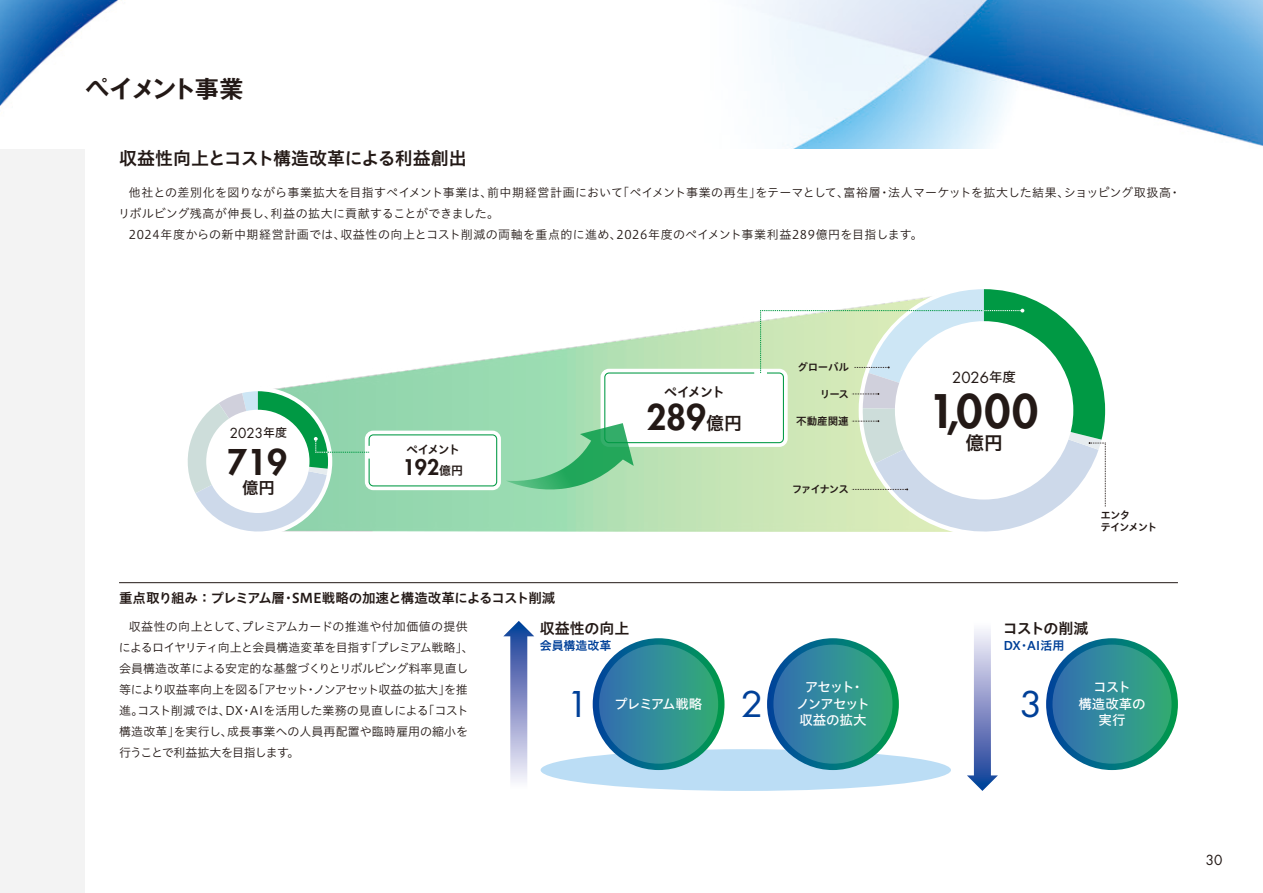
<style>
.page{position:relative;width:1263px;height:893px;background:#fff}
.page>*{position:absolute;margin:0;border:0;box-sizing:border-box;transform-origin:0 0}
.t1{font:800 45px "Futura Std";color:#231916}
.t2{font:800 34.5px "Futura Std";color:#231916}
.t3{font:34.5px "Futura Std";color:#004098;scale:1.06 1}
.t4{font:700 24px "Gothic MB101 Pro De";letter-spacing:-.075em;color:#231916}
.t5{font:800 21px "Futura Std";color:#231916}
.t6{font:18.75px "Hiragino UD Sans Std W6";color:#231916}
.t7{font:18px "Hiragino UD Sans Std W6";letter-spacing:-.015em;color:#231916}
.t8{font:16.5px "Hiragino UD Sans Std W6";color:#231916}
.t9{font:15px "Hiragino UD Sans Std W6";letter-spacing:-.015em;color:#231916}
.t10{font:15px "Futura Std";color:#231916}
.t11{font:13.5px "Hiragino UD Sans Std W6";letter-spacing:-.03em;color:#231916}
.t12{font:13.5px/16.5px "Hiragino UD Sans Std W5";letter-spacing:-.055em;color:#fff;text-align:center}
.t13{font:13.5px/16.5px "Hiragino UD Sans Std W5";color:#fff;text-align:center}
.t14{font:13.5px "Futura Std";color:#231916}
.t15{font:13.5px "Hiragino UD Sans Std W5";letter-spacing:-.08em;color:#fff}
.t16{font:13.5px "Hiragino UD Sans Std W6";letter-spacing:-.055em;color:#231916}
.t17{font:12px/21px "Hiragino UD Sans Std W3";color:#231916}
.t18{font:12px "Hiragino UD Sans Std W3";letter-spacing:.035em;color:#231916}
.t19{font:12px "Hiragino UD Sans Std W6";color:#004098}
.t20{font:12px "Hiragino UD Sans Std W6";letter-spacing:-.13em;color:#231916}
.t21{font:10.5px "Hiragino UD Sans Std W6";letter-spacing:-.075em;color:#231916}
.t22{font:10.5px/12px "Hiragino UD Sans Std W6";letter-spacing:-.115em;color:#231916}
.s1{font-family:"Hiragino UD Sans Std W5";font-size:12px}
.s2{font-family:"Hiragino UD Sans Std W6";font-weight:400;font-size:12px}
.s3{font-family:"Hiragino UD Sans Std W6";font-weight:400;font-size:18px}
.s4{font-family:"Hiragino UD Sans Std W5";font-size:13.5px}
</style>
<div class="page">
<img style="left:0;top:0;width:1263px;height:149px">
<div style="left:0;top:149px;width:85px;height:744px;background:#f3f3f3"></div>
<img style="left:289px;top:320px;width:471px;height:211px">
<div style="left:605px;top:373px;width:178px;height:70px;background:#fff;border-radius:4px"></div>
<div style="left:601px;top:369px;width:187px;height:78px;border:9px solid #fff;border-radius:4px"></div>
<div style="left:604px;top:372px;width:180px;height:71px;border:1px solid #094;border-radius:4px"></div>
<svg style="left:760px;top:289px;width:346px;height:242px"></svg>
<div style="left:369px;top:435px;width:128px;height:51px;background:#fff;border-radius:4px"></div>
<div style="left:365px;top:431px;width:136px;height:59px;border:9px solid #fff;border-radius:4px"></div>
<div style="left:369px;top:434px;width:128px;height:52px;border:1px solid #094;border-radius:4px"></div>
<svg style="left:187px;top:387px;width:182px;height:144px"></svg>
<svg style="left:506px;top:423px;width:128px;height:66px;background:#78cb97"></svg>
<div style="left:541px;top:749px;width:410px;height:42px;background:#bbddf5;border-radius:50%"></div>
<div style="left:510px;top:634px;width:17px;height:157px;background:linear-gradient(to bottom,#26439c,#fffbff)"></div>
<svg style="left:503px;top:621px;width:31px;height:15px"></svg>
<div style="left:974px;top:621px;width:17px;height:156px;background:linear-gradient(to bottom,#fffaff,#28449d)"></div>
<svg style="left:967px;top:775px;width:31px;height:16px"></svg>
<svg style="left:593px;top:638px;width:131px;height:132px;background:#05747b"></svg>
<div style="left:599px;top:645px;width:119px;height:119px;background:linear-gradient(to right,#316db4,#32ae76);border-radius:50%"></div>
<svg style="left:767px;top:638px;width:132px;height:132px;background:#09777c"></svg>
<div style="left:773px;top:645px;width:119px;height:119px;background:linear-gradient(to right,#316cb4,#32ae77);border-radius:50%"></div>
<svg style="left:1046px;top:638px;width:132px;height:132px;background:#0a787c"></svg>
<div style="left:1052px;top:645px;width:119px;height:119px;background:linear-gradient(to right,#316cb4,#32ae77);border-radius:50%"></div>
<hr style="left:119px;top:582px;width:1059px;height:1px;background:#231916">
<h3 class="t4" style="left:85px;top:69px;width:160px">ペイメント事業</h3>
<h3 class="t7" style="left:119px;top:144px;width:349px">収益性向上とコスト構造改革による利益創出</h3>
<p class="t17" style="left:129px;top:181px;width:1053px">他社との差別化を図りながら事業拡大を目指すペイメント事業は、前中期経営計画において「ペイメント事業の再生」をテーマとして、富裕層・法人マーケットを拡大した結果、ショッピング取扱高・</p>
<p class="t17" style="left:118px;top:202px;width:382px">リボルビング残高が伸長し、利益の拡大に貢献することができました。</p>
<p class="t18" style="left:129px;top:225px;width:796px">2024年度からの新中期経営計画では、収益性の向上とコスト削減の両軸を重点的に進め、2026年度のペイメント事業利益289億円を目指します。</p>
<p class="t14" style="left:230px;top:424px;width:59px">2023<span class="s1">年度</span></p>
<h2 class="t2" style="left:227px;top:440px;width:61px">719</h2>
<h3 class="t8" style="left:242px;top:475px;width:34px">億円</h3>
<p class="t20" style="left:406px;top:440px;width:56px">ペイメント</p>
<h3 class="t5" style="left:403px;top:454px;width:62px">192<span class="s2">億円</span></h3>
<p class="t11" style="left:119px;top:587px;width:438px">重点取り組み：プレミアム層・SME戦略の加速と構造改革によるコスト削減</p>
<p class="t16" style="left:664px;top:381px;width:62px">ペイメント</p>
<h2 class="t2" style="left:646px;top:395px;width:97px">289<span class="s3">億円</span></h2>
<p class="t21" style="left:797px;top:359px;width:53px">グローバル</p>
<p class="t21" style="left:820px;top:386px;width:31px">リース</p>
<p class="t21" style="left:796px;top:413px;width:54px">不動産関連</p>
<p class="t21" style="left:792px;top:481px;width:59px">ファイナンス</p>
<p class="t10" style="left:952px;top:368px;width:65px">2026<span class="s4">年度</span></p>
<h1 class="t1" style="left:928px;top:383px;width:111px">1,000</h1>
<h3 class="t6" style="left:965px;top:428px;width:39px">億円</h3>
<p class="t22" style="left:1100px;top:508px;width:58px">エンタ<br>テインメント</p>
<p class="t17" style="left:119px;top:616px;width:356px;text-indent:10px">収益性の向上として、プレミアムカードの推進や付加価値の提供によるロイヤリティ向上と会員構造変革を目指す「プレミアム戦略」、会員構造改革による安定的な基盤づくりとリボルビング料率見直し等により収益率向上を図る「アセット・ノンアセット収益の拡大」を推進。コスト削減では、DX・AIを活用した業務の見直しによる「コスト構造改革」を実行し、成長事業への人員再配置や臨時雇用の縮小を行うことで利益拡大を目指します。</p>
<p class="t9" style="left:540px;top:617px;width:91px">収益性の向上</p>
<p class="t9" style="left:1003px;top:617px;width:87px">コストの削減</p>
<p class="t19" style="left:540px;top:636px;width:73px">会員構造改革</p>
<p class="t19" style="left:1003px;top:636px;width:62px">DX・AI活用</p>
<h2 class="t3" style="left:566px;top:682px;width:23px">1</h2>
<p class="t15" style="left:614px;top:694px;width:90px">プレミアム戦略</p>
<h2 class="t3" style="left:741px;top:682px;width:23px">2</h2>
<p class="t12" style="left:796px;top:678px;width:75px">アセット・ノンアセット収益の拡大</p>
<h2 class="t3" style="left:1020px;top:682px;width:23px">3</h2>
<p class="t13" style="left:1078px;top:678px;width:69px">コスト<br>構造改革の実行</p>
<p class="t14" style="left:1206px;top:852px;width:18px">30</p>
</div>
